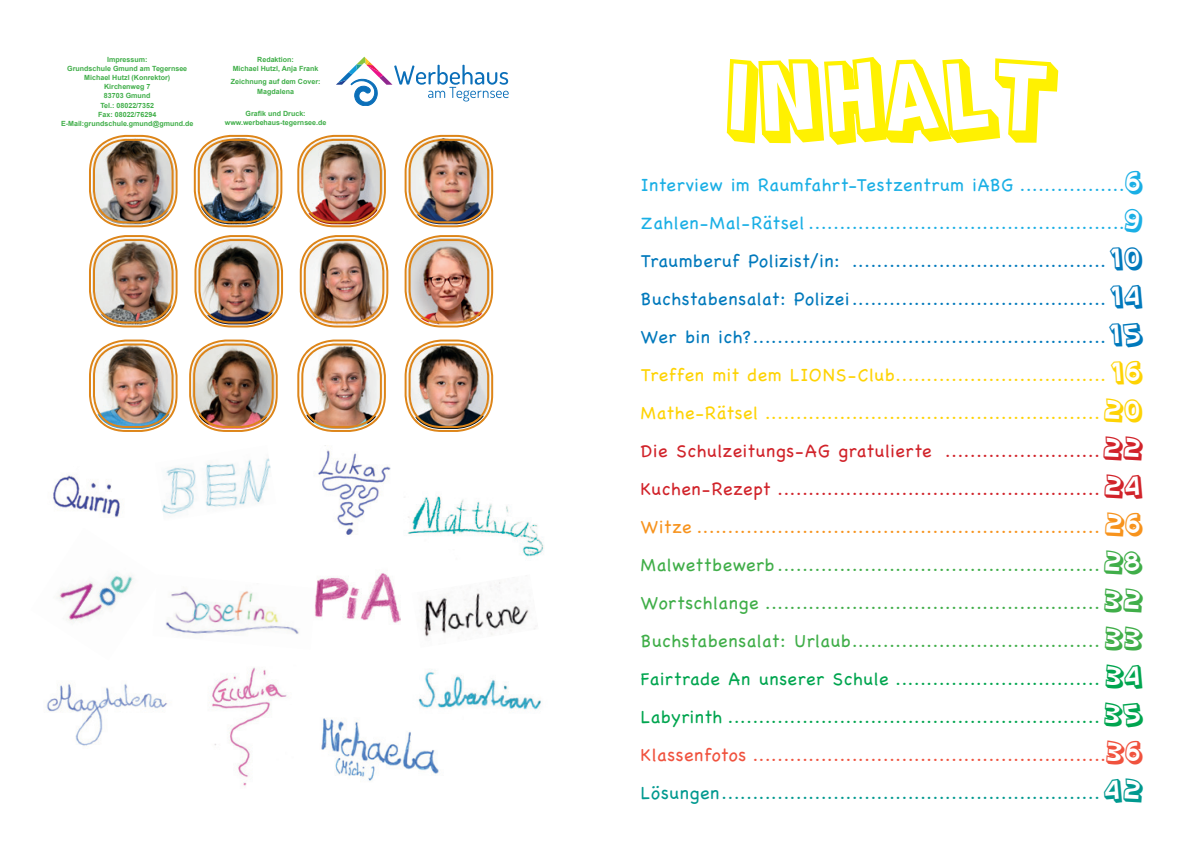
<style>
.page{position:relative;width:1191px;height:842px;background:#fff}
.page>*{position:absolute;margin:0;border:0;box-sizing:border-box;transform-origin:0 0}
.t1{font:100px "SF Slapstick Comic Shaded";color:#fff101}
.t2{font:18px/38px "Chalkboard";letter-spacing:.03em;color:#0079bc;text-align:justify}
.t3{font:700 7.1px/9.1px "Arial";color:#40ae49;text-align:center}
.s1{color:#1aafe5}
.s2{font-family:"SF Slapstick Comic Shaded";font-size:28px;color:#1aafe5}
.s3{font-family:"SF Slapstick Comic Shaded";font-size:28px}
.s4{color:#fed304}
.s5{font-family:"SF Slapstick Comic Shaded";font-size:28px;color:#fed304}
.s6{color:#d1232a}
.s7{font-family:"SF Slapstick Comic Shaded";font-size:28px;color:#d1232a}
.s8{color:#f7931d}
.s9{font-family:"SF Slapstick Comic Shaded";font-size:28px;color:#f7931d}
.s10{color:#40ae49}
.s11{font-family:"SF Slapstick Comic Shaded";font-size:28px;color:#40ae49}
.s12{color:#00a54f}
.s13{font-family:"SF Slapstick Comic Shaded";font-size:28px;color:#00a54f}
.s14{color:#f0523e}
.s15{font-family:"SF Slapstick Comic Shaded";font-size:28px;color:#f0523e}
.s16{color:#00998f}
.s17{font-family:"SF Slapstick Comic Shaded";font-size:28px;color:#00998f}
</style>
<div class="page">
<svg style="left:336px;top:57px;width:173px;height:49px"></svg>
<img style="left:89px;top:135px;width:88px;height:92px">
<img style="left:297px;top:340px;width:89px;height:92px">
<img style="left:297px;top:135px;width:89px;height:92px">
<img style="left:194px;top:135px;width:88px;height:92px">
<img style="left:189px;top:340px;width:89px;height:92px">
<img style="left:194px;top:235px;width:89px;height:92px">
<img style="left:89px;top:235px;width:88px;height:92px">
<img style="left:89px;top:340px;width:88px;height:92px">
<img style="left:404px;top:135px;width:89px;height:92px">
<img style="left:404px;top:340px;width:89px;height:92px">
<img style="left:300px;top:235px;width:88px;height:92px">
<img style="left:404px;top:235px;width:89px;height:92px">
<img style="left:162px;top:458px;width:109px;height:56px">
<img style="left:316px;top:573px;width:84px;height:50px">
<img style="left:53px;top:475px;width:67px;height:42px">
<img style="left:212px;top:667px;width:75px;height:119px">
<img style="left:166px;top:591px;width:150px;height:43px">
<img style="left:318px;top:445px;width:73px;height:90px">
<img style="left:46px;top:683px;width:122px;height:63px">
<img style="left:408px;top:495px;width:136px;height:62px">
<img style="left:321px;top:718px;width:118px;height:64px">
<img style="left:400px;top:669px;width:141px;height:59px">
<img style="left:58px;top:575px;width:75px;height:48px">
<img style="left:422px;top:582px;width:113px;height:55px">
<p class="t3" style="left:61px;top:55px;width:134px">Impressum:<br>Grundschule Gmund am Tegernsee<br>Michael Hutzl (Konrektor)<br>Kirchenweg 7<br>83703 Gmund<br>Tel.: 08022/7352<br>Fax: 08022/76294<br>E-Mail:grundschule.gmund@gmund.de</p>
<p class="t3" style="left:233px;top:55px;width:87px">Redaktion:<br>Michael Hutzl, Anja Frank</p>
<p class="t3" style="left:231px;top:77px;width:91px">Zeichnung auf dem Cover:<br>Magdalena</p>
<p class="t3" style="left:225px;top:109px;width:103px">Grafik und Druck: www.werbehaus-tegernsee.de</p>
<h1 class="t1" style="left:727px;top:29px;width:331px">Inhalt</h1>
<p class="t2" style="left:641px;top:166px;width:503px"><span class="s1">Interview im Raumfahrt-Testzentrum iABG .................</span><span class="s2">6<br></span><span class="s1">Zahlen-Mal-Rätsel ...................................................</span><span class="s2">9<br></span>Traumberuf Polizist/in: ......................................... <span class="s3">10<br></span>Buchstabensalat: Polizei ......................................... <span class="s3">14<br></span>Wer bin ich? ......................................................... <span class="s3">15<br></span><span class="s4">Treffen mit dem LIONS-Club..................................</span> <span class="s5">16<br></span><span class="s4">Mathe-Rätsel ......................................................</span> <span class="s5">20<br></span><span class="s6">Die Schulzeitungs-AG gratulierte .........................</span> <span class="s7">22<br></span><span class="s6">Kuchen-Rezept ....................................................</span> <span class="s7">24<br></span><span class="s8">Witze .................................................................</span> <span class="s9">26<br></span><span class="s10">Malwettbewerb ....................................................</span> <span class="s11">28<br></span><span class="s10">Wortschlange ......................................................</span> <span class="s11">32<br></span><span class="s10">Buchstabensalat: Urlaub ........................................</span> <span class="s11">33<br></span><span class="s12">Fairtrade An unserer Schule .................................</span> <span class="s13">34<br></span><span class="s12">Labyrinth ............................................................</span> <span class="s13">35<br></span><span class="s14">Klassenfotos .........................................................</span><span class="s15">36<br></span><span class="s16">Lösungen .............................................................</span> <span class="s17">42</span></p>
</div>
